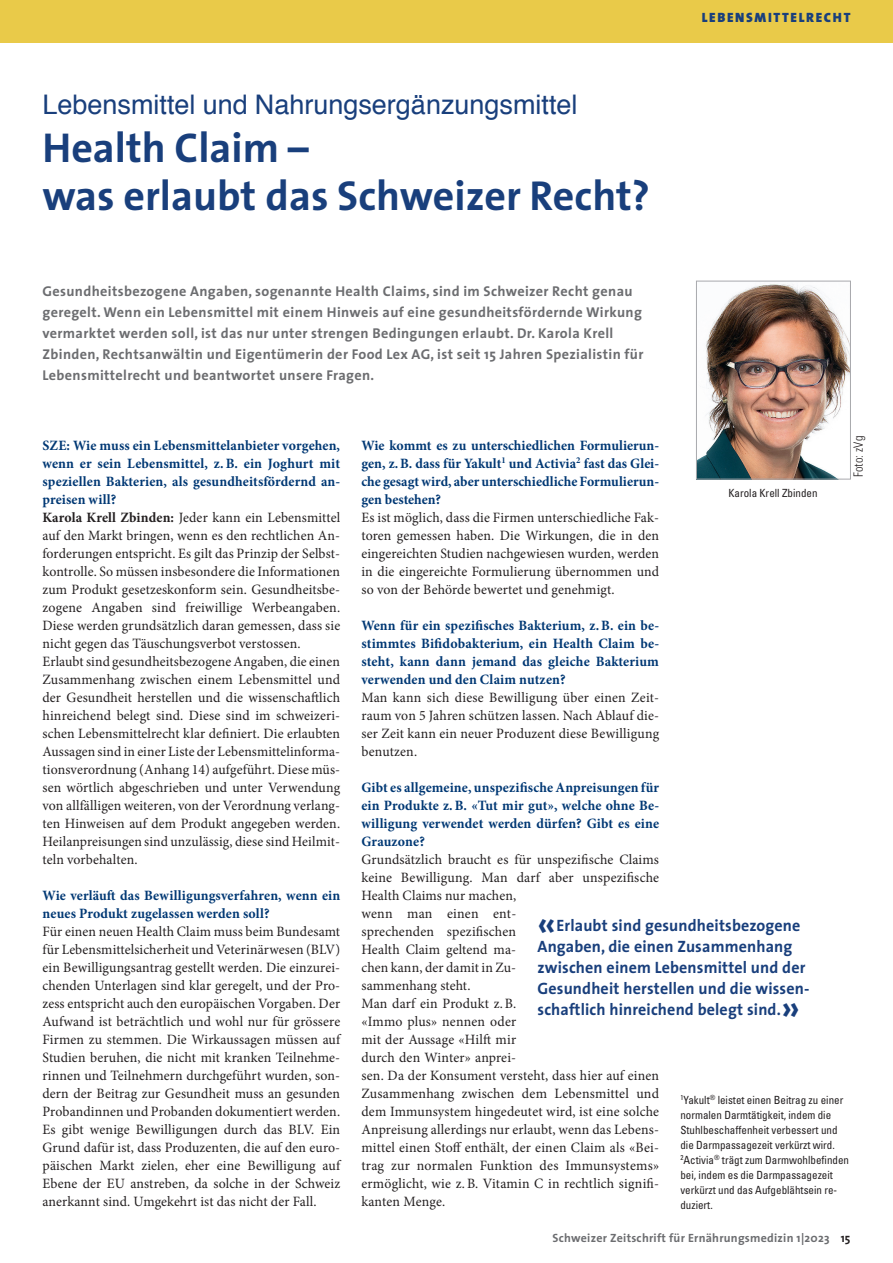
<style>
.page{position:relative;width:893px;height:1263px;background:#fff}
.page>*{position:absolute;margin:0;border:0;box-sizing:border-box;transform-origin:0 0}
.t1{font:700 42px/48px "The Sans";color:#193f7c}
.t2{font:27px "Helvetica";color:#193f7c}
.t3{font:700 16.5px/21px "The Sans";letter-spacing:.01em;color:#193f7c}
.t4{font:14.25px/18px "Minion Pro";letter-spacing:.01em;color:#231f20;text-align:justify}
.t5{font:700 14.25px/18px "Minion Pro";letter-spacing:.01em;color:#013874;text-align:justify}
.t6{font:700 14.25px/21px "The Sans";letter-spacing:.025em;color:#6c6d70}
.t7{font:900 13.5px "The Sans";letter-spacing:.125em;color:#193f7c}
.t8{font:300 condensed 12.75px "Univers";letter-spacing:.01em;color:#231f20}
.t9{font:700 12px "The Sans";letter-spacing:.02em;color:#6c6d70}
.t10{font:condensed 11.25px/15px "Univers";color:#231f20}
.s1{font-weight:700;color:#013874}
.s2{font-weight:700}
.s3{color:#231f20}
.s4{font-size:36px}
</style>
<div class="page">
<div style="left:0;top:0;width:893px;height:43px;background:#e9ca49"></div>
<img style="left:698px;top:284px;width:151px;height:193px">
<div style="left:696px;top:281px;width:155px;height:198px;border:1px solid #a8a9ad"></div>
<h2 class="t2" style="left:43px;top:83px;width:537px">Lebensmittel und Nahrungsergänzungsmittel</h2>
<h1 class="t1" style="left:43px;top:123px;width:609px">Health Claim –<br>was erlaubt das Schweizer Recht?</h1>
<p class="t6" style="left:43px;top:280px;width:602px">Gesundheitsbezogene Angaben, sogenannte Health Claims, sind im Schweizer Recht genau geregelt. Wenn ein Lebensmittel mit einem Hinweis auf eine gesundheitsfördernde Wirkung vermarktet werden soll, ist das nur unter strengen Bedingungen erlaubt. Dr. Karola Krell Zbinden, Rechtsanwältin und Eigentümerin der Food Lex AG, ist seit 15 Jahren Spezialistin für Lebensmittelrecht und beantwortet unsere Fragen.</p>
<p class="t7" style="left:702px;top:6px;width:150px">LEBENSMITTELRECHT</p>
<p class="t4" style="left:43px;top:437px;width:299px;text-align:left"><span class="s1">SZE: Wie muss ein Lebensmittelanbieter vorgehen, wenn er sein Lebensmittel, z.B. ein Joghurt mit speziellen Bakterien, als gesundheitsfördernd an&shy;preisen will?<br></span><span class="s2">Karola Krell Zbinden:</span> Jeder kann ein Lebensmittel auf den Markt bringen, wenn es den rechtlichen An&shy;forderungen entspricht. Es gilt das Prinzip der Selbst&shy;kontrolle. So müssen insbesondere die Informationen zum Produkt gesetzeskonform sein. Gesundheitsbe&shy;zogene Angaben sind freiwillige Werbeangaben.<br>Diese werden grundsätzlich daran gemessen, dass sie nicht gegen das Täuschungsverbot verstossen.<br>Erlaubt sind gesundheitsbezogene Angaben, die einen Zusammenhang zwischen einem Lebensmittel und der Gesundheit herstellen und die wissenschaftlich hinreichend belegt sind. Diese sind im schweizeri&shy;schen Lebensmittelrecht klar definiert. Die erlaubten Aussagen sind in einer Liste der Lebensmittelinforma&shy;tionsverordnung (Anhang 14) aufgeführt. Diese müs&shy;sen wörtlich abgeschrieben und unter Verwendung von allfälligen weiteren, von der Verordnung verlang&shy;ten Hinweisen auf dem Produkt angegeben werden.<br>Heilanpreisungen sind unzulässig, diese sind Heilmit&shy;teln vorbehalten.</p>
<p class="t5" style="left:43px;top:886px;width:299px">Wie verläuft das Bewilligungsverfahren, wenn ein neues Produkt zugelassen werden soll?</p>
<p class="t4" style="left:43px;top:923px;width:299px">Für einen neuen Health Claim muss beim Bundesamt für Lebensmittelsicherheit und Veterinärwesen (BLV) ein Bewilligungsantrag gestellt werden. Die einzurei&shy;chenden Unterlagen sind klar geregelt, und der Pro&shy;zess entspricht auch den europäischen Vorgaben. Der Aufwand ist beträchtlich und wohl nur für grössere Firmen zu stemmen. Die Wirkaussagen müssen auf Studien beruhen, die nicht mit kranken Teilnehme&shy;rinnen und Teilnehmern durchgeführt wurden, son&shy;dern der Beitrag zur Gesundheit muss an gesunden Probandinnen und Probanden dokumentiert werden.<br>Es gibt wenige Bewilligungen durch das BLV. Ein Grund dafür ist, dass Produzenten, die auf den euro&shy;päischen Markt zielen, eher eine Bewilligung auf Ebene der EU anstreben, da solche in der Schweiz anerkannt sind. Umgekehrt ist das nicht der Fall.</p>
<p class="t8" style="left:850px;top:477px;width:43px;rotate:-90deg">Foto: zVg</p>
<p class="t5" style="left:361px;top:436px;width:299px">Wie kommt es zu unterschiedlichen Formulierun&shy;gen, z.B. dass für Yakult<sup>1</sup> und Activia<sup>2</sup> fast das Glei&shy;che gesagt wird, aber unterschiedliche Formulierun&shy;gen bestehen?</p>
<p class="t4" style="left:361px;top:509px;width:299px">Es ist möglich, dass die Firmen unterschiedliche Fak&shy;toren gemessen haben. Die Wirkungen, die in den eingereichten Studien nachgewiesen wurden, werden in die eingereichte Formulierung übernommen und so von der Behörde bewertet und genehmigt.</p>
<p class="t5" style="left:361px;top:616px;width:299px">Wenn für ein spezifisches Bakterium, z.B. ein be&shy;stimmtes Bifidobakterium, ein Health Claim be&shy;steht, kann dann jemand das gleiche Bakterium verwenden und den Claim nutzen?</p>
<p class="t4" style="left:361px;top:689px;width:299px">Man kann sich diese Bewilligung über einen Zeit&shy;raum von 5 Jahren schützen lassen. Nach Ablauf die&shy;ser Zeit kann ein neuer Produzent diese Bewilligung benutzen.</p>
<p class="t5" style="left:361px;top:778px;width:299px">Gibt es allgemeine, unspezifische Anpreisungen für ein Produkte z.B. «Tut mir gut», welche ohne Be&shy;willigung verwendet werden dürfen? Gibt es eine Grauzone?</p>
<p class="t4" style="left:361px;top:851px;width:299px;text-align:left">Grundsätzlich braucht es für unspezifische Claims keine Bewilligung. Man darf aber unspezifische Health Claims nur machen,<br>wenn man einen ent-<br>sprechenden spezifischen<br>Health Claim geltend ma-<br>chen kann, der damit in Zu-<br>sammenhang steht.<br>Man darf ein Produkt z. B.<br>«Immo plus» nennen oder<br>mit der Aussage «Hilft mir<br>durch den Winter» anprei-<br>sen. Da der Konsument versteht, dass hier auf einen Zusammenhang zwischen dem Lebensmittel und dem Immunsystem hingedeutet wird, ist eine solche Anpreisung allerdings nur erlaubt, wenn das Lebens&shy;mittel einen Stoff enthält, der einen Claim als «Bei&shy;trag zur normalen Funktion des Immunsystems» ermöglicht, wie z. B. Vitamin C in rechtlich signifi&shy;kanten Menge.</p>
<p class="t9" style="left:552px;top:1228px;width:300px">Schweizer Zeitschrift für Ernährungsmedizin 1|2023 <span class="s3">15</span></p>
<p class="t10" style="left:728px;top:486px;width:91px">Karola Krell Zbinden</p>
<p class="t3" style="left:537px;top:914px;width:273px"><span class="s4">«</span>Erlaubt sind gesundheitsbezogene Angaben, die einen Zusammenhang zwischen einem Lebensmittel und der Gesundheit herstellen und die wissen&shy;schaftlich hinreichend belegt sind.<span class="s4">»</span></p>
<p class="t10" style="left:680px;top:1092px;width:170px"><sup>1</sup>Yakult<sup>®</sup> leistet einen Beitrag zu einer normalen Darmtätigkeit, indem die Stuhlbeschaffenheit verbessert und die Darmpassagezeit verkürzt wird.<br><sup>2</sup>Activia<sup>®</sup> trägt zum Darmwohlbefinden bei, indem es die Darmpassagezeit verkürzt und das Aufgeblähtsein re&shy;duziert.</p>
</div>
